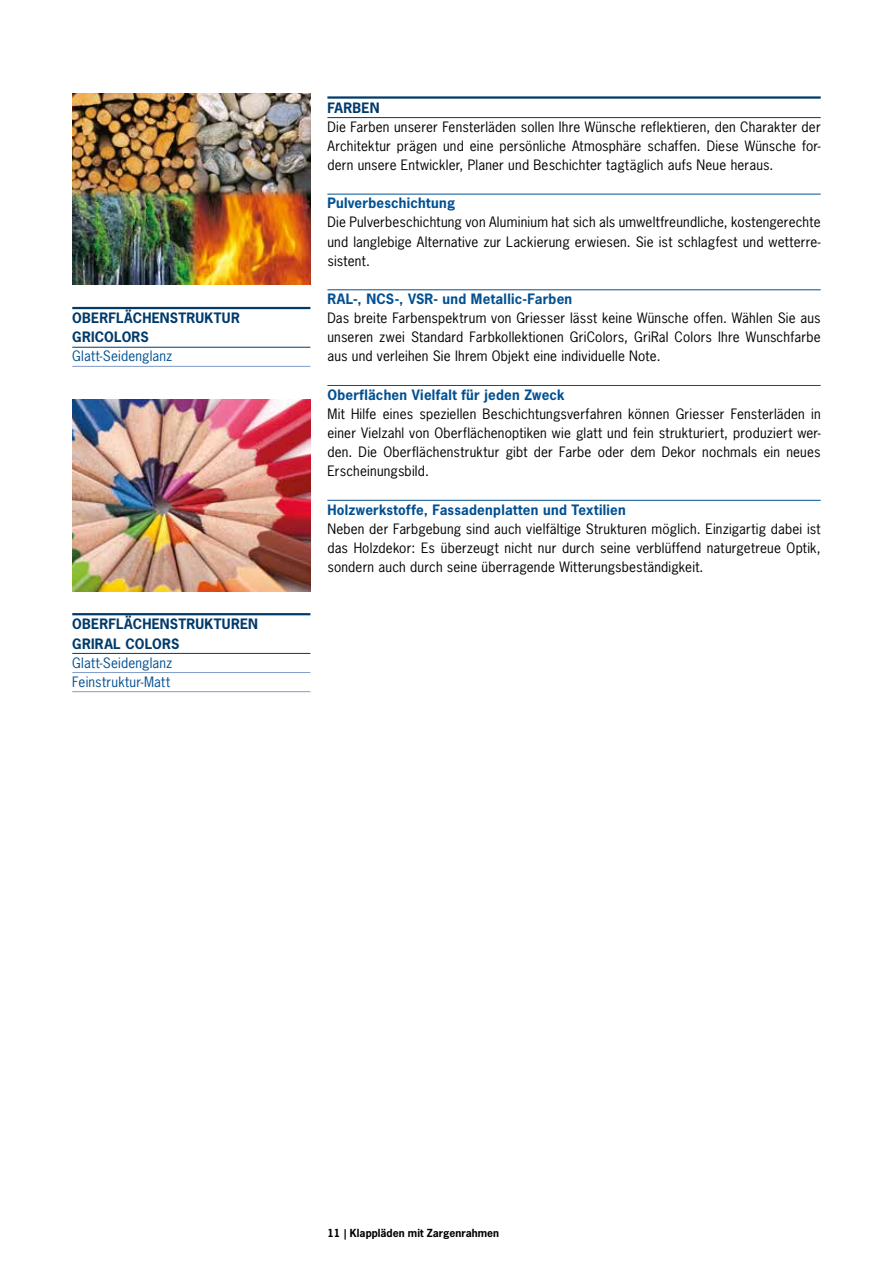
<style>
.page{position:relative;width:893px;height:1263px;background:#fff}
.page>*{position:absolute;margin:0;border:0;box-sizing:border-box;transform-origin:0 0}
.t1{font:13.5px/19.2px "News Gothic";letter-spacing:.015em;color:#000;text-align:justify}
.t2{font:700 13.5px "News Gothic";letter-spacing:.02em;color:#005092}
.t3{font:700 13.5px/19.2px "News Gothic";letter-spacing:.015em;color:#003a6b}
.t4{font:13.5px/19.2px "News Gothic";letter-spacing:.015em;color:#005092}
.t5{font:700 10.5px "News Gothic";color:#000}
</style>
<div class="page">
<img style="left:72px;top:94px;width:238px;height:191px">
<img style="left:72px;top:400px;width:238px;height:191px">
<hr style="left:72px;top:307px;width:238px;height:2px;background:#003a6b">
<hr style="left:72px;top:347px;width:238px;height:1px;background:#003a6b">
<hr style="left:72px;top:366px;width:238px;height:1px;background:#829bc7">
<hr style="left:327px;top:96px;width:494px;height:3px;background:#003a6b">
<hr style="left:327px;top:117px;width:494px;height:1px;background:#003a6b">
<hr style="left:327px;top:194px;width:494px;height:1px;background:#005092">
<hr style="left:327px;top:290px;width:494px;height:1px;background:#005092">
<hr style="left:327px;top:385px;width:494px;height:1px;background:#005092">
<hr style="left:327px;top:500px;width:494px;height:1px;background:#005092">
<hr style="left:72px;top:613px;width:238px;height:2px;background:#003a6b">
<hr style="left:72px;top:653px;width:238px;height:1px;background:#003a6b">
<hr style="left:72px;top:672px;width:238px;height:1px;background:#829bc7">
<hr style="left:72px;top:691px;width:238px;height:1px;background:#829bc7">
<p class="t3" style="left:72px;top:308px;width:169px">OBERFLÄCHENSTRUKTUR<br>GRICOLORS</p>
<p class="t4" style="left:72px;top:347px;width:102px">Glatt-Seidenglanz</p>
<p class="t3" style="left:72px;top:614px;width:187px">OBERFLÄCHENSTRUKTUREN<br>GRIRAL COLORS</p>
<p class="t4" style="left:72px;top:653px;width:102px">Glatt-Seidenglanz<br>Feinstruktur-Matt</p>
<p class="t3" style="left:327px;top:98px;width:54px">FARBEN</p>
<p class="t1" style="left:327px;top:117px;width:495px">Die Farben unserer Fensterläden sollen Ihre Wünsche reflektieren, den Charakter der Architektur prägen und eine persönliche Atmosphäre schaffen. Diese Wünsche for&shy;dern unsere Entwickler, Planer und Beschichter tagtäglich aufs Neue heraus.</p>
<p class="t2" style="left:327px;top:194px;width:129px">Pulverbeschichtung</p>
<p class="t1" style="left:327px;top:213px;width:495px">Die Pulverbeschichtung von Aluminium hat sich als umweltfreundliche, kostengerechte und langlebige Alternative zur Lackierung erwiesen. Sie ist schlagfest und wetterre&shy;sistent.</p>
<p class="t2" style="left:327px;top:290px;width:246px">RAL-, NCS-, VSR- und Metallic-Farben</p>
<p class="t1" style="left:327px;top:308px;width:495px">Das breite Farbenspektrum von Griesser lässt keine Wünsche offen. Wählen Sie aus unseren zwei Standard Farbkollektionen GriColors, GriRal Colors Ihre Wunschfarbe aus und verleihen Sie Ihrem Objekt eine individuelle Note.</p>
<p class="t2" style="left:327px;top:386px;width:239px">Oberflächen Vielfalt für jeden Zweck</p>
<p class="t1" style="left:327px;top:404px;width:495px">Mit Hilfe eines speziellen Beschichtungsverfahren können Griesser Fensterläden in einer Vielzahl von Oberflächenoptiken wie glatt und fein strukturiert, produziert wer&shy;den. Die Oberflächenstruktur gibt der Farbe oder dem Dekor nochmals ein neues Erscheinungsbild.</p>
<p class="t2" style="left:327px;top:500px;width:300px">Holzwerkstoffe, Fassadenplatten und Textilien</p>
<p class="t1" style="left:327px;top:519px;width:495px">Neben der Farbgebung sind auch vielfältige Strukturen möglich. Einzigartig dabei ist das Holzdekor: Es überzeugt nicht nur durch seine verblüffend naturgetreue Optik, sondern auch durch seine überragende Witterungsbeständigkeit.</p>
<p class="t5" style="left:327px;top:1226px;width:173px">11 | Klappläden mit Zargenrahmen</p>
</div>
